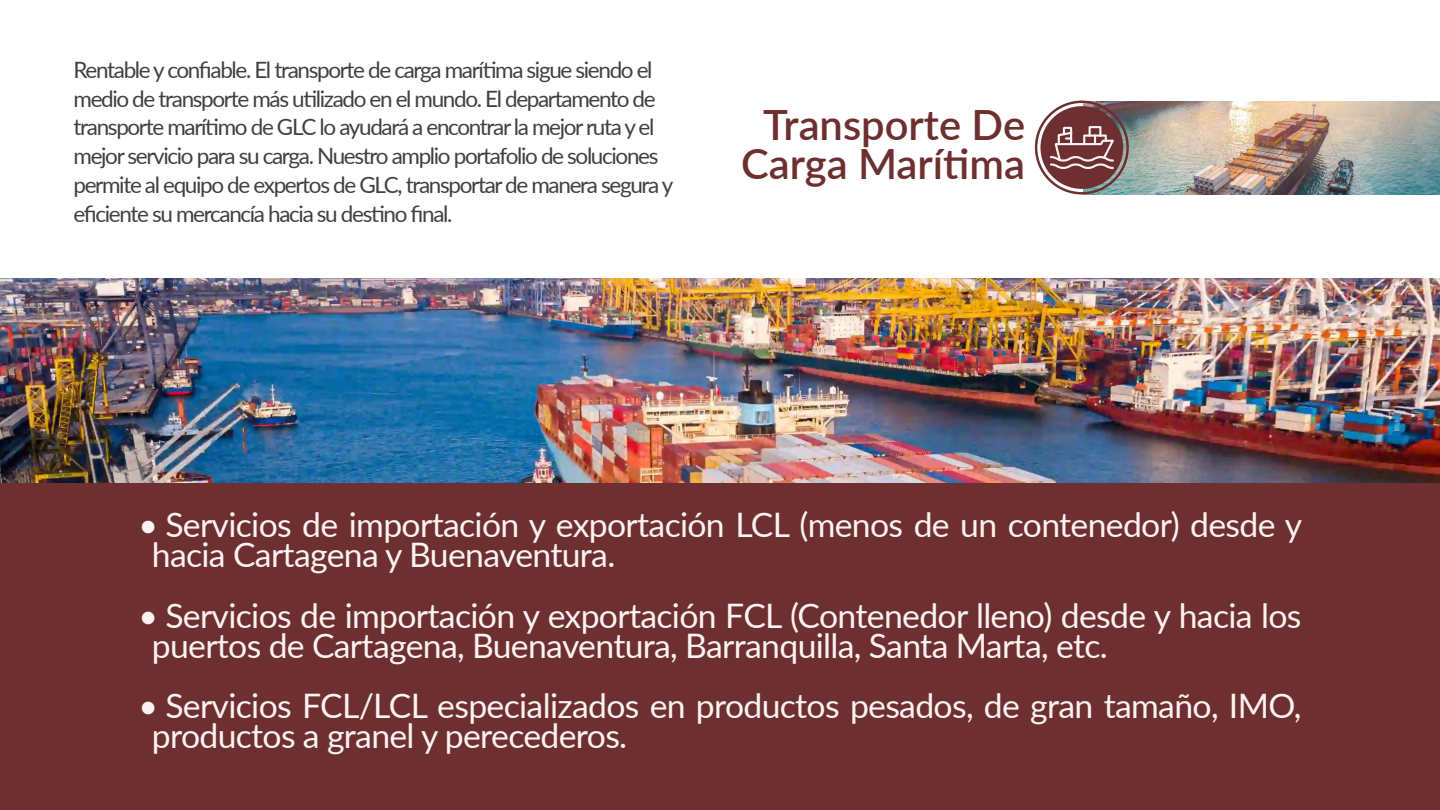
<style>
.page{position:relative;width:1440px;height:810px;background:#fff}
.page>*{position:absolute;margin:0;border:0;box-sizing:border-box;transform-origin:0 0}
.t1{font:600 41.7px/39.3px "Lato";color:#6d2f2f;text-align:center}
.t2{font:33.75px/30.2px "Lato";letter-spacing:-.02em;color:#faf3f2}
.t3{font:22.5px/28.7px "Lato";letter-spacing:-.06em;color:#414040}
</style>
<div class="page">
<img style="left:0;top:278px;width:1440px;height:205px">
<img style="left:1084px;top:101px;width:356px;height:93px">
<div style="left:1040px;top:106px;width:83px;height:83px;background:#6d2f2f;border-radius:50%"></div>
<svg style="left:1050px;top:126px;width:64px;height:43px"></svg>
<div style="left:1035px;top:101px;width:94px;height:94px;border:2px solid #6d2f2f;border-radius:50%"></div>
<div style="left:0;top:483px;width:1440px;height:327px;background:#6d2f2f"></div>
<p class="t3" style="left:74px;top:55px;width:601px">Rentable y confiable. El transporte de carga marítima sigue siendo el medio de transporte más utilizado en el mundo. El departamento de transporte marítimo de GLC lo ayudará a encontrar la mejor ruta y el mejor servicio para su carga. Nuestro amplio portafolio de soluciones permite al equipo de expertos de GLC, transportar de manera segura y eficiente su mercancía hacia su destino final.</p>
<h1 class="t1" style="left:741px;top:103px;width:285px">Transporte De<br>Carga Marítima</h1>
<h2 class="t2" style="left:152px;top:508px;width:1152px;text-indent:-14px">• Servicios de importación y exportación LCL (menos de un contenedor) desde y hacia Cartagena y Buenaventura.</h2>
<h2 class="t2" style="left:152px;top:599px;width:1151px;text-indent:-14px">• Servicios de importación y exportación FCL (Contenedor lleno) desde y hacia los puertos de Cartagena, Buenaventura, Barranquilla, Santa Marta, etc.</h2>
<h2 class="t2" style="left:152px;top:689px;width:1151px;text-indent:-14px">• Servicios FCL/LCL especializados en productos pesados, de gran tamaño, IMO, productos a granel y perecederos.</h2>
</div>
